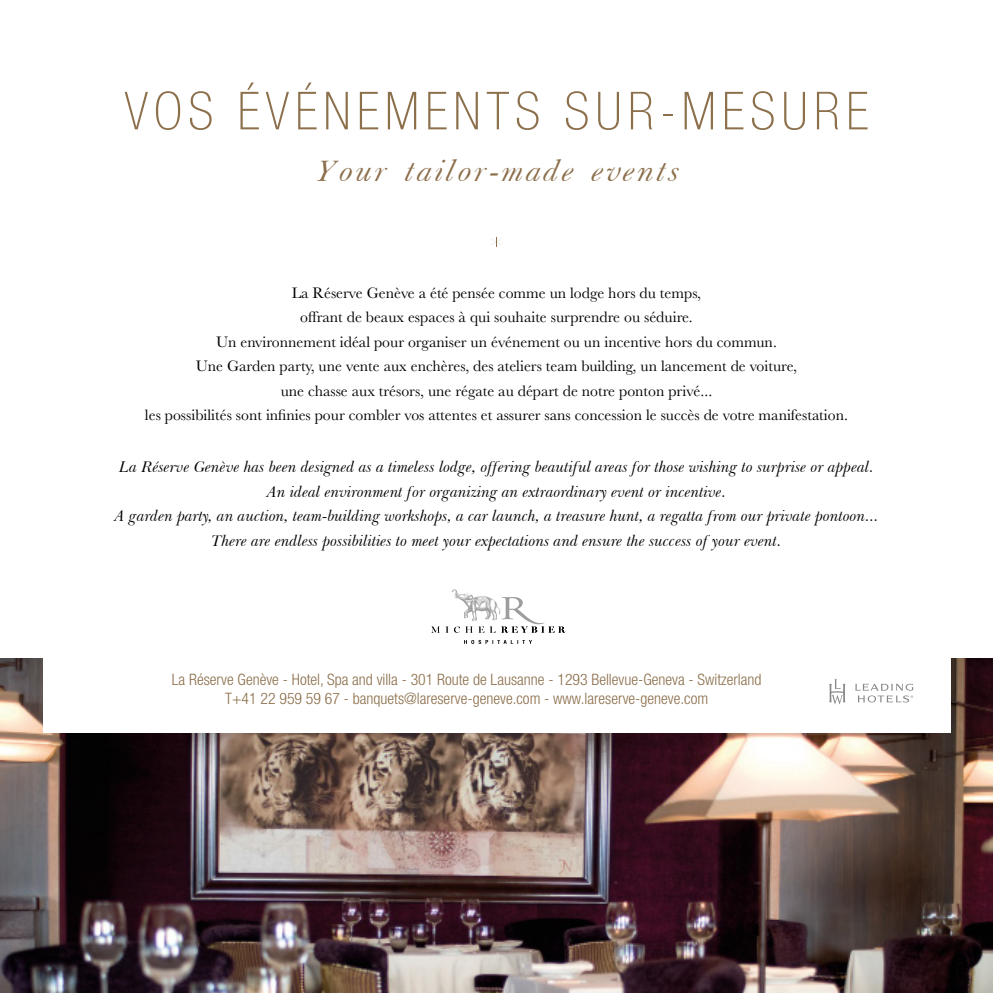
<style>
.page{position:relative;width:993px;height:993px;background:#fff}
.page>*{position:absolute;margin:0;border:0;box-sizing:border-box;transform-origin:0 0}
.t1{font:100 condensed 52.5px "Helvetica Neue LT Std";letter-spacing:.115em;color:#8c6f4b}
.t2{font:italic 300 35px "Baskerville";color:#8c6f4b}
.t3{font:15.75px/24.5px "Baskerville";color:#000;text-align:center}
.t4{font:italic 15.75px/24.5px "Baskerville BT";color:#000;text-align:center}
.t5{font:300 condensed 15.75px/18.9px "Helvetica Neue LT Std";color:#8c6f4b;text-align:center}
</style>
<div class="page">
<img style="left:0;top:658px;width:992px;height:334px">
<div style="left:43px;top:654px;width:906px;height:78px;background:#fff"></div>
<svg style="left:431px;top:589px;width:134px;height:43px"></svg>
<svg style="left:464px;top:640px;width:68px;height:3px"></svg>
<svg style="left:829px;top:679px;width:16px;height:25px"></svg>
<svg style="left:855px;top:683px;width:57px;height:19px"></svg>
<svg style="left:491px;top:237px;width:10px;height:9px"></svg>
<h1 class="t1" style="left:125px;top:81px;width:745px">VOS ÉVÉNEMENTS SUR-MESURE</h1>
<h2 class="t2" style="left:316px;top:153px;width:369px">Your tailor-made events</h2>
<p class="t3" style="left:145px;top:280px;width:704px">La Réserve Genève a été pensée comme un lodge hors du temps,<br>offrant de beaux espaces à qui souhaite surprendre ou séduire.<br>Un environnement idéal pour organiser un événement ou un incentive hors du commun.<br>Une Garden party, une vente aux enchères, des ateliers team building, un lancement de voiture,<br>une chasse aux trésors, une régate au départ de notre ponton privé...<br>les possibilités sont infinies pour combler vos attentes et assurer sans concession le succès de votre manifestation.</p>
<p class="t4" style="left:115px;top:454px;width:765px">La Réserve Genève has been designed as a timeless lodge, offering beautiful areas for those wishing to surprise or appeal.<br>An ideal environment for organizing an extraordinary event or incentive.<br>A garden party, an auction, team-building workshops, a car launch, a treasure hunt, a regatta from our private pontoon...<br>There are endless possibilities to meet your expectations and ensure the success of your event.</p>
<p class="t5" style="left:172px;top:670px;width:591px">La Réserve Genève - Hotel, Spa and villa - 301 Route de Lausanne - 1293 Bellevue-Geneva - Switzerland<br>T+41 22 959 59 67 - banquets@lareserve-geneve.com - www.lareserve-geneve.com</p>
</div>
